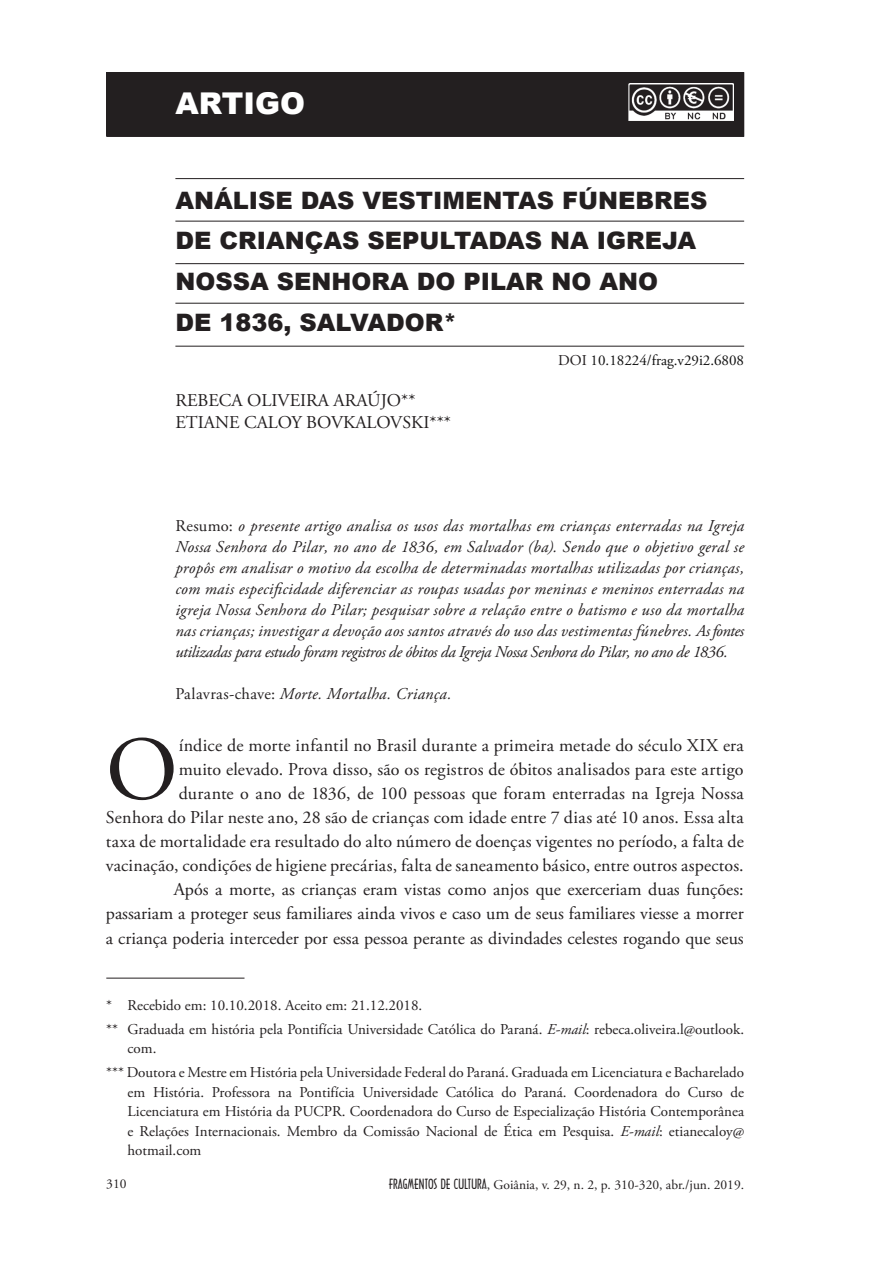
<style>
.page{position:relative;width:893px;height:1263px;background:#fff}
.page>*{position:absolute;margin:0;border:0;box-sizing:border-box;transform-origin:0 0}
.Capitular{font:90.45px "Adobe Garamond Pro";color:#231f20}
.t1{font:900 30px "Arial";color:#fff}
.subtítulo_título_art{font:900 24px/40.5px "Arial";color:#231f20}
.Capitular-2{font:18px/24px "Adobe Garamond Pro";letter-spacing:.01em;color:#231f20;text-align:right}
.texto{font:18px/24.3px "Adobe Garamond Pro";color:#231f20;text-align:justify}
.Resumos_Iniciais{font:italic 16.5px/21px "Adobe Garamond Pro";letter-spacing:-.02em;color:#231f20;text-align:justify}
.Resumos_Iniciais-2{font:italic 16.5px "Adobe Garamond Pro";letter-spacing:.015em;color:#231f20}
.nota{font:15px/19.5px "Adobe Garamond Pro";color:#231f20}
.t2{font:15px "Adobe Garamond Pro";color:#111}
.t3{font:13.5px "Adobe Garamond Pro";color:#231f20}
.s1{color:#231f20}
.s2{font-style:normal}
.s3{font-style:italic}
.s4{font-family:"Architecture Plain"}
</style>
<div class="page">
<hr style="left:106px;top:978px;width:138px;height:1px;background:#231f20">
<hr style="left:106px;top:136px;width:638px;height:1px;background:#231f20">
<hr style="left:175px;top:178px;width:569px;height:1px;background:#231f20">
<hr style="left:175px;top:221px;width:569px;height:1px;background:#231f20">
<hr style="left:175px;top:263px;width:569px;height:1px;background:#231f20">
<hr style="left:175px;top:303px;width:569px;height:1px;background:#231f20">
<hr style="left:175px;top:346px;width:569px;height:1px;background:#231f20">
<div style="left:107px;top:73px;width:637px;height:63px;background:#231f20"></div>
<div style="left:106px;top:72px;width:638px;height:64px;border:1px solid #231f20"></div>
<img style="left:628px;top:84px;width:105px;height:37px">
<p class="t1" style="left:175px;top:81px;width:131px">ARTIGO</p>
<p class="subtítulo_título_art" style="left:175px;top:179px;width:533px">ANÁLISE DAS VESTIMENTAS FÚNEBRES<br>DE CRIANÇAS SEPULTADAS NA IGREJA<br>NOSSA SENHORA DO PILAR NO ANO</p>
<p class="subtítulo_título_art" style="left:175px;top:302px;width:283px">DE 1836, SALVADOR*</p>
<p class="Capitular-2" style="left:175px;top:389px;width:242px">REBECA OLIVEIRA ARAÚJO**</p>
<p class="Capitular-2" style="left:175px;top:411px;width:277px">ETIANE CALOY BOVKALOVSKI***</p>
<p class="t2" style="left:558px;top:351px;width:188px"><span class="s1">DOI</span> 10.18224/frag.v29i2.6808</p>
<p class="Resumos_Iniciais" style="left:175px;top:516px;width:570px"><span class="s2">Resumo:</span> o presente artigo analisa os usos das mortalhas em crianças enterradas na Igreja Nossa Senhora do Pilar, no ano de 1836, em Salvador (ba). Sendo que o objetivo geral se propôs em analisar o motivo da escolha de determinadas mortalhas utilizadas por crianças, com mais especificidade diferenciar as roupas usadas por meninas e meninos enterradas na igreja Nossa Senhora do Pilar; pesquisar sobre a relação entre o batismo e uso da mortalha nas crianças; investigar a devoção aos santos através do uso das vestimentas fúnebres. As fontes utilizadas para estudo foram registros de óbitos da Igreja Nossa Senhora do Pilar, no ano de 1836.</p>
<p class="Resumos_Iniciais-2" style="left:175px;top:684px;width:278px"><span class="s2">Palavras-chave:</span> Morte. Mortalha. Criança.</p>
<p class="Capitular" style="left:106px;top:716px;width:73px">O</p>
<p class="Capitular-2" style="left:106px;top:733px;width:639px">índice de morte infantil no Brasil durante a primeira metade do século XIX era<br>muito elevado. Prova disso, são os registros de óbitos analisados para este artigo<br>durante o ano de 1836, de 100 pessoas que foram enterradas na Igreja Nossa<br>Senhora do Pilar neste ano, 28 são de crianças com idade entre 7 dias até 10 anos. Essa alta taxa de mortalidade era resultado do alto número de doenças vigentes no período, a falta de vacinação, condições de higiene precárias, falta de saneamento básico, entre outros aspectos.</p>
<p class="texto" style="left:106px;top:878px;width:639px;text-indent:68px">Após a morte, as crianças eram vistas como anjos que exerceriam duas funções: passariam a proteger seus familiares ainda vivos e caso um de seus familiares viesse a morrer a criança poderia interceder por essa pessoa perante as divindades celestes rogando que seus</p>
<p class="nota" style="left:106px;top:996px;width:318px">* Recebido em: 10.10.2018. Aceito em: 21.12.2018.</p>
<p class="nota" style="left:128px;top:1020px;width:618px;text-indent:-21px">** Graduada em história pela Pontifícia Universidade Católica do Paraná. <span class="s3">E-mail</span>: rebeca.oliveira.l@outlook. com.</p>
<p class="nota" style="left:128px;top:1063px;width:618px;text-align:justify;text-indent:-21px">*** Doutora e Mestre em História pela Universidade Federal do Paraná. Graduada em Licenciatura e Bacharelado em História. Professora na Pontifícia Universidade Católica do Paraná. Coordenadora do Curso de Licenciatura em História da PUCPR. Coordenadora do Curso de Especialização História Contemporânea e Relações Internacionais. Membro da Comissão Nacional de Ética em Pesquisa. <span class="s3">E-mail</span>: etianecaloy@ hotmail.com</p>
<p class="t3" style="left:106px;top:1175px;width:22px">310</p>
<p class="t3" style="left:389px;top:1177px;width:357px"><span class="s4">FRAGMENTOS DE CULTURA</span>, Goiânia, v. 29, n. 2, p. 310-320, abr./jun. 2019.</p>
</div>
